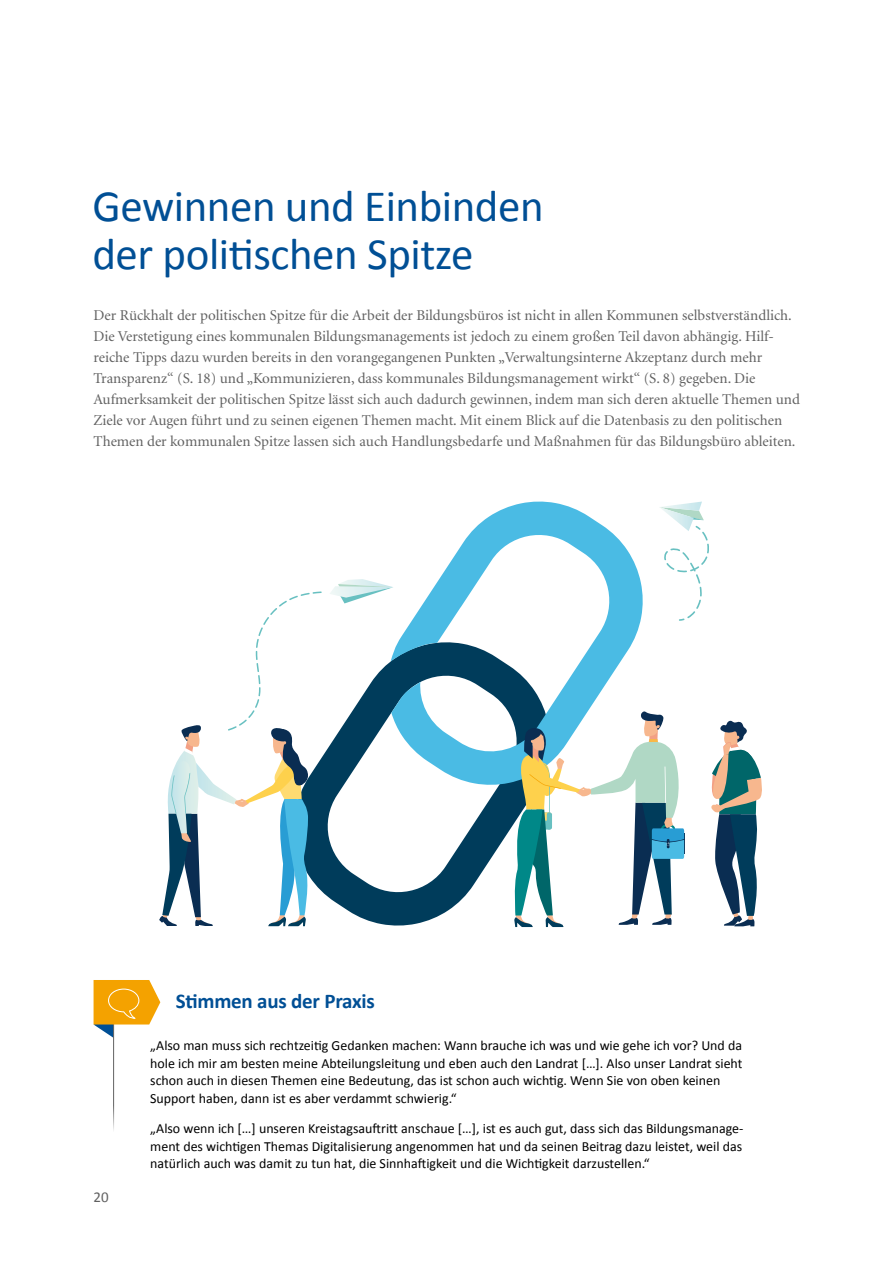
<style>
.page{position:relative;width:893px;height:1263px;background:#fff}
.page>*{position:absolute;margin:0;border:0;box-sizing:border-box;transform-origin:0 0}
.t1{font:45px/48px "Calibri";letter-spacing:-.01em;color:#004f95}
.t2{font:700 21px "Calibri";letter-spacing:-.01em;color:#004f95}
.t3{font:15px/21px "Minion";color:#616161}
.t4{font:15px "Calibri";color:#616161}
.t5{font:13.95px/17.7px "Calibri";color:#000}
</style>
<div class="page">
<svg style="left:660px;top:502px;width:49px;height:119px"></svg>
<svg style="left:330px;top:579px;width:61px;height:24px"></svg>
<svg style="left:322px;top:660px;width:190px;height:266px"></svg>
<svg style="left:391px;top:502px;width:252px;height:283px"></svg>
<svg style="left:512px;top:711px;width:172px;height:216px"></svg>
<svg style="left:159px;top:591px;width:163px;height:335px"></svg>
<svg style="left:711px;top:720px;width:51px;height:206px"></svg>
<hr style="left:113px;top:1023px;width:1px;height:112px;background:#616161">
<svg style="left:94px;top:980px;width:66px;height:58px"></svg>
<h1 class="t1" style="left:92px;top:182px;width:453px">Gewinnen und Einbinden der politischen Spitze</h1>
<p class="t3" style="left:94px;top:306px;width:708px">Der Rückhalt der politischen Spitze für die Arbeit der Bildungsbüros ist nicht in allen Kommunen selbstverständlich.<br>Die Verstetigung eines kommunalen Bildungsmanagements ist jedoch zu einem großen Teil davon abhängig. Hilf&shy;reiche Tipps dazu wurden bereits in den vorangegangenen Punkten „Verwaltungsinterne Akzeptanz durch mehr Transparenz“ (S. 18) und „Kommunizieren, dass kommunales Bildungsmanagement wirkt“ (S. 8) gegeben. Die Aufmerksamkeit der politischen Spitze lässt sich auch dadurch gewinnen, indem man sich deren aktuelle Themen und Ziele vor Augen führt und zu seinen eigenen Themen macht. Mit einem Blick auf die Datenbasis zu den politischen Themen der kommunalen Spitze lassen sich auch Handlungsbedarfe und Maßnahmen für das Bildungsbüro ableiten.</p>
<p class="t4" style="left:94px;top:1187px;width:17px">20</p>
<h2 class="t2" style="left:176px;top:988px;width:201px">Stimmen aus der Praxis</h2>
<p class="t5" style="left:150px;top:1036px;width:594px">„Also man muss sich rechtzeitig Gedanken machen: Wann brauche ich was und wie gehe ich vor? Und da hole ich mir am besten meine Abteilungsleitung und eben auch den Landrat […]. Also unser Landrat sieht schon auch in diesen Themen eine Bedeutung, das ist schon auch wichtig. Wenn Sie von oben keinen Support haben, dann ist es aber verdammt schwierig.“</p>
<p class="t5" style="left:150px;top:1119px;width:595px;text-align:justify">„Also wenn ich […] unseren Kreistagsauftritt anschaue […], ist es auch gut, dass sich das Bildungsmanage&shy;ment des wichtigen Themas Digitalisierung angenommen hat und da seinen Beitrag dazu leistet, weil das natürlich auch was damit zu tun hat, die Sinnhaftigkeit und die Wichtigkeit darzustellen.“</p>
</div>
